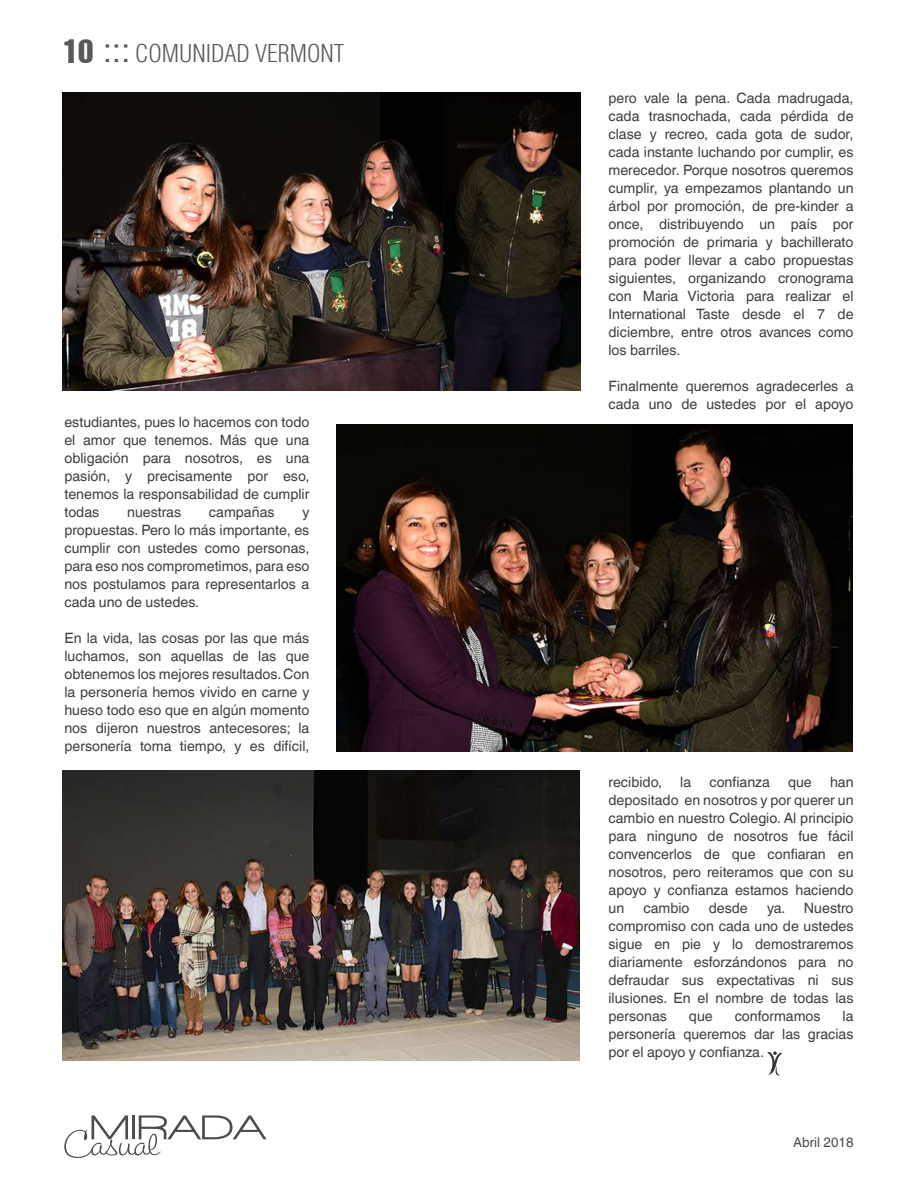
<style>
.page{position:relative;width:918px;height:1188px;background:#fff}
.page>*{position:absolute;margin:0;border:0;box-sizing:border-box;transform-origin:0 0}
.t1{font:300 condensed 24px "Helvetica";color:#57585a}
.t2{font:14.25px/18px "Helvetica World";color:#3e3e3f;text-align:justify}
.t3{font:13.5px "Helvetica World";color:#4b4c4d}
.s1{font-weight:400;font-stretch:extra-condensed;font-size:33px}
.s2{font-weight:400;font-stretch:normal;font-size:33px}
</style>
<div class="page">
<svg style="left:64px;top:1115px;width:203px;height:43px"></svg>
<hr style="left:0;top:376px;width:1px;height:132px;background:#7fc349">
<img style="left:63px;top:93px;width:517px;height:297px">
<img style="left:336px;top:425px;width:516px;height:327px">
<img style="left:63px;top:771px;width:516px;height:290px">
<svg style="left:767px;top:1051px;width:15px;height:25px"></svg>
<h1 class="t1" style="left:63px;top:38px;width:283px"><span class="s1">10</span> <span class="s2">:::</span> COMUNIDAD VERMONT</h1>
<p class="t2" style="left:64px;top:413px;width:247px">estudiantes, pues lo hacemos con todo el amor que tenemos. Más que una obligación para nosotros, es una pasión, y precisamente por eso, tenemos la responsabilidad de cumplir todas</p>
<p class="t2" style="left:127px;top:503px;width:56px">nuestras</p>
<p class="t2" style="left:209px;top:503px;width:67px">campañas</p>
<p class="t2" style="left:64px;top:503px;width:247px;text-indent:238px">y propuestas. Pero lo más importante, es cumplir con ustedes como personas, para eso nos comprometimos, para eso nos postulamos para representarlos a cada uno de ustedes.</p>
<p class="t2" style="left:64px;top:629px;width:247px">En la vida, las cosas por las que más luchamos, son aquellas de las que obtenemos los mejores resultados. Con la personería hemos vivido en carne y hueso todo eso que en algún momento nos dijeron nuestros antecesores; la personería toma tiempo, y es difícil,</p>
<p class="t2" style="left:609px;top:89px;width:247px">pero vale la pena. Cada madrugada, cada trasnochada, cada pérdida de clase y recreo, cada gota de sudor, cada instante luchando por cumplir, es merecedor. Porque nosotros queremos cumplir, ya empezamos plantando un árbol por promoción, de pre-kinder a once, distribuyendo un país por promoción de primaria y bachillerato para poder llevar a cabo propuestas siguientes, organizando cronograma con Maria Victoria para realizar el International Taste desde el 7 de diciembre, entre otros avances como los barriles.</p>
<p class="t2" style="left:609px;top:377px;width:247px">Finalmente queremos agradecerles a cada uno de ustedes por el apoyo</p>
<p class="t2" style="left:609px;top:773px;width:55px">recibido,</p>
<p class="t2" style="left:680px;top:773px;width:12px">la</p>
<p class="t2" style="left:709px;top:773px;width:62px">confianza</p>
<p class="t2" style="left:788px;top:773px;width:25px">que</p>
<p class="t2" style="left:609px;top:773px;width:247px;text-indent:222px">han depositado en nosotros y por querer un cambio en nuestro Colegio. Al principio para ninguno de nosotros fue fácil convencerlos de que confiaran en nosotros, pero reiteramos que con su apoyo y confianza estamos haciendo un</p>
<p class="t2" style="left:609px;top:899px;width:247px;text-indent:159px">ya. Nuestro compromiso con cada uno de ustedes sigue en pie y lo demostraremos diariamente esforzándonos para no defraudar sus expectativas ni sus ilusiones. En el nombre de todas las personas</p>
<p class="t2" style="left:643px;top:899px;width:48px">cambio</p>
<p class="t2" style="left:709px;top:899px;width:41px">desde</p>
<p class="t2" style="left:689px;top:1007px;width:25px">que</p>
<p class="t2" style="left:735px;top:1007px;width:87px">conformamos</p>
<p class="t2" style="left:609px;top:1007px;width:247px;text-indent:234px">la personería queremos dar las gracias por el apoyo y confianza.</p>
<p class="t3" style="left:793px;top:1135px;width:62px">Abril 2018</p>
</div>
